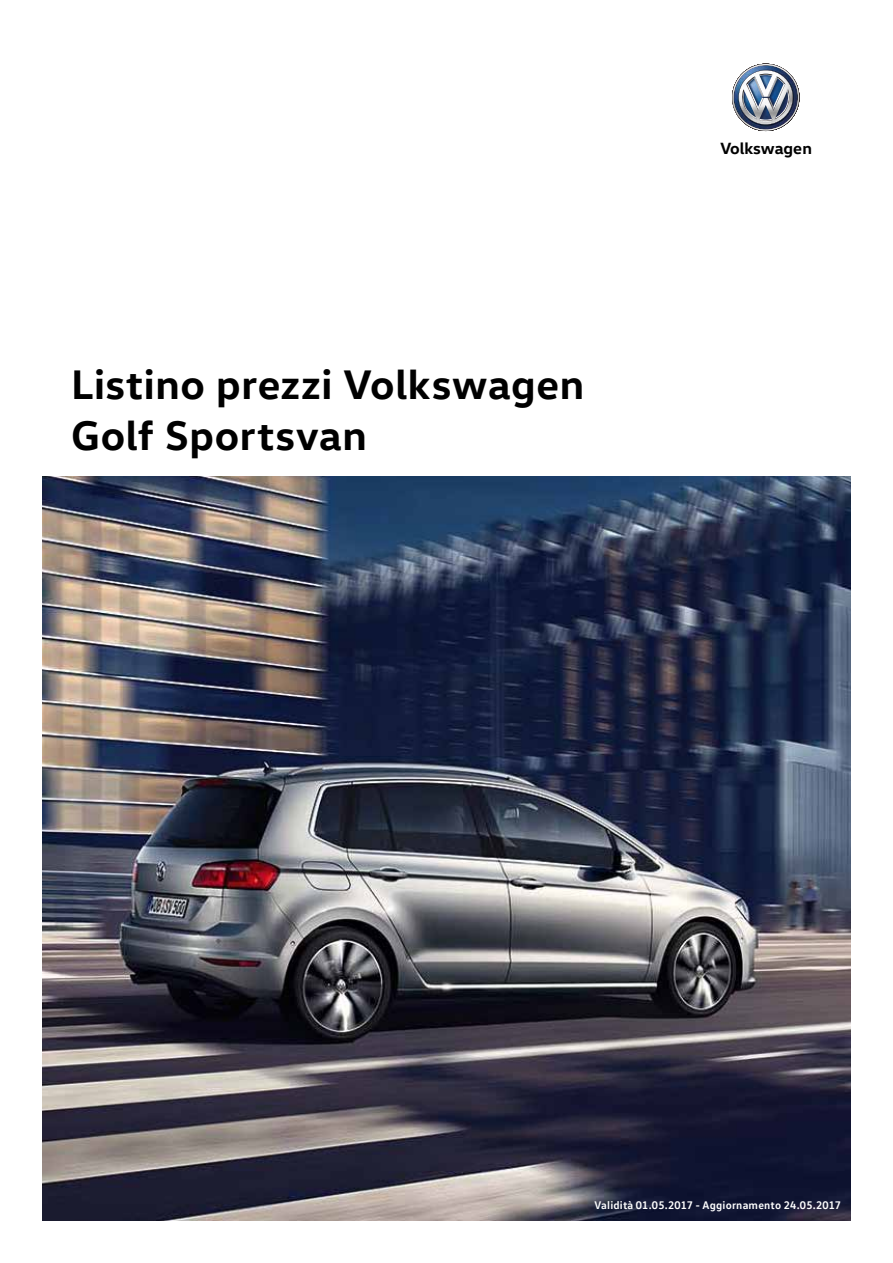
<style>
.page{position:relative;width:893px;height:1263px;background:#fff}
.page>*{position:absolute;margin:0;border:0;box-sizing:border-box;transform-origin:0 0}
.t1{font:700 42px/50.4px "VW Head";letter-spacing:.015em;color:#000}
.t2{font:700 16.5px "VW Head";letter-spacing:-.005em;color:#000}
.t3{font:700 11.25px "VW Text";letter-spacing:.015em;color:#fff}
</style>
<div class="page">
<img style="left:732px;top:64px;width:68px;height:67px">
<img style="left:43px;top:476px;width:807px;height:744px">
<h1 class="t1" style="left:71px;top:358px;width:515px">Listino prezzi Volkswagen<br>Golf Sportsvan</h1>
<h2 class="t2" style="left:720px;top:137px;width:93px">Volkswagen</h2>
<p class="t3" style="left:594px;top:1198px;width:248px">Validità 01.05.2017 - Aggiornamento 24.05.2017</p>
</div>
